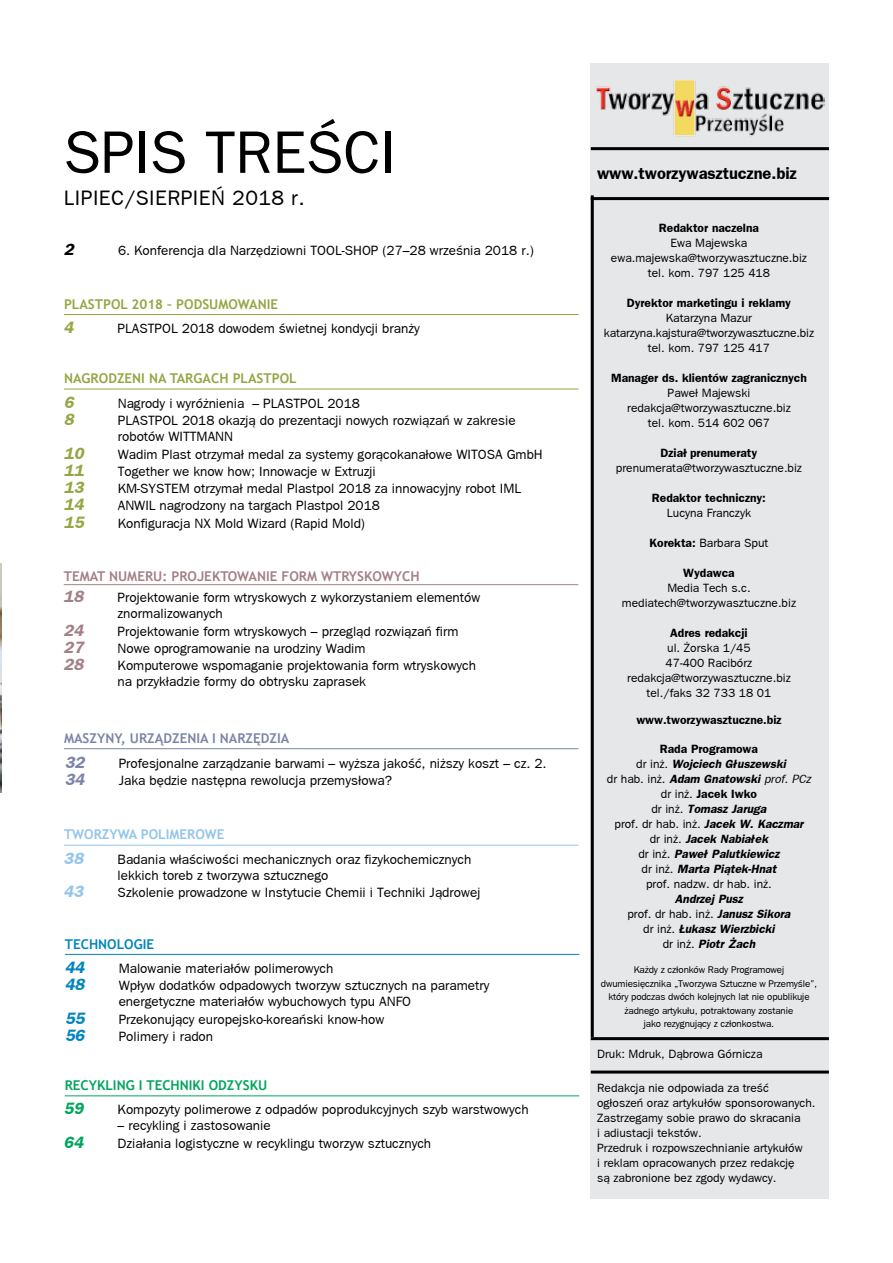
<style>
.page{position:relative;width:893px;height:1263px;background:#fff}
.page>*{position:absolute;margin:0;border:0;box-sizing:border-box;transform-origin:0 0}
.t1{font:60px "Frankfurt Gothic";color:#000}
.t2{font:21px "Frankfurt Gothic";letter-spacing:.02em;color:#000}
.t3{font:700 16.5px "Frankfurt Gothic";color:#000}
.t4{font:italic 700 16.5px "Frankfurt Gothic";color:#95a642}
.t5{font:italic 700 16.5px "Frankfurt Gothic";color:#a38086}
.t6{font:italic 700 16.5px "Frankfurt Gothic";color:#0085bf}
.t7{font:italic 700 16.5px "Frankfurt Gothic";color:#7c84a9}
.t8{font:italic 700 16.5px "Frankfurt Gothic";color:#92c5eb}
.t9{font:italic 700 16.5px "Frankfurt Gothic";color:#00a65d}
.t10{font:italic 700 16.5px "Frankfurt Gothic";color:#000}
.t11{font:13.5px/16.2px "Frankfurt Gothic";color:#000}
.t12{font:700 13.5px "Trebuchet MS";color:#95a642}
.t13{font:700 13.5px "Trebuchet MS";color:#a38086}
.t14{font:700 13.5px "Trebuchet MS";color:#7c84a9}
.t15{font:700 13.5px "Trebuchet MS";color:#00a65d}
.t16{font:700 13.5px "Trebuchet MS";color:#92c5eb}
.t17{font:700 13.5px "Trebuchet MS";color:#0085bf}
.t18{font:12px/15px "Frankfurt Gothic";color:#000;text-align:center}
.t19{font:italic 700 12px/15px "Frankfurt Gothic";color:#000;text-align:center}
.t20{font:700 12px/15px "Frankfurt Gothic";color:#000;text-align:center}
.t21{font:9.75px/13.5px "Frankfurt Gothic";letter-spacing:-.01em;color:#000;text-align:center}
.s1{font-weight:700}
.s2{font-weight:400}
.s3{font-style:normal}
.s4{font-weight:400;font-style:normal}
</style>
<div class="page">
<div style="left:591px;top:64px;width:238px;height:1135px;background:#e6e7e8"></div>
<img style="left:596px;top:80px;width:229px;height:56px">
<hr style="left:591px;top:147px;width:238px;height:3px;background:#000">
<hr style="left:591px;top:197px;width:238px;height:3px;background:#000">
<hr style="left:591px;top:1037px;width:238px;height:3px;background:#000">
<hr style="left:591px;top:1070px;width:238px;height:3px;background:#000">
<hr style="left:591px;top:195px;width:3px;height:842px;background:#000">
<hr style="left:65px;top:1095px;width:514px;height:1px;background:#00a65d">
<hr style="left:64px;top:314px;width:514px;height:1px;background:#95a642">
<hr style="left:64px;top:389px;width:514px;height:1px;background:#95a642">
<hr style="left:64px;top:748px;width:514px;height:1px;background:#7c84a9">
<hr style="left:64px;top:845px;width:514px;height:1px;background:#92c5eb">
<hr style="left:65px;top:954px;width:514px;height:1px;background:#0085bf">
<hr style="left:64px;top:584px;width:514px;height:1px;background:#a38086">
<img style="left:0;top:563px;width:1px;height:229px">
<p class="t1" style="left:64px;top:119px;width:334px">SPIS TREŚCI</p>
<p class="t2" style="left:64px;top:186px;width:242px">LIPIEC/SIERPIEŃ 2018 r.</p>
<p class="t10" style="left:64px;top:240px;width:11px">2</p>
<p class="t11" style="left:118px;top:242px;width:417px">6. Konferencja dla Narzędziowni TOOL-SHOP (27–28 września 2018 r.)</p>
<p class="t12" style="left:64px;top:295px;width:216px">PLASTPOL 2018 – PODSUMOWANIE</p>
<p class="t4" style="left:64px;top:318px;width:11px">4</p>
<p class="t11" style="left:118px;top:320px;width:304px">PLASTPOL 2018 dowodem świetnej kondycji branży</p>
<p class="t12" style="left:64px;top:370px;width:234px">NAGRODZENI NA TARGACH PLASTPOL</p>
<p class="t4" style="left:64px;top:393px;width:11px">6</p>
<p class="t11" style="left:118px;top:395px;width:244px">Nagrody i wyróżnienia – PLASTPOL 2018</p>
<p class="t4" style="left:64px;top:410px;width:11px">8</p>
<p class="t11" style="left:118px;top:412px;width:399px">PLASTPOL 2018 okazją do prezentacji nowych rozwiązań w zakresie robotów WITTMANN</p>
<p class="t4" style="left:64px;top:444px;width:21px">10</p>
<p class="t11" style="left:118px;top:446px;width:427px">Wadim Plast otrzymał medal za systemy gorącokanałowe WITOSA GmbH</p>
<p class="t4" style="left:64px;top:461px;width:21px">11</p>
<p class="t11" style="left:118px;top:463px;width:260px">Together we know how; Innowacje w Extruzji</p>
<p class="t4" style="left:64px;top:478px;width:21px">13</p>
<p class="t11" style="left:118px;top:480px;width:405px">KM-SYSTEM otrzymał medal Plastpol 2018 za innowacyjny robot IML</p>
<p class="t4" style="left:64px;top:495px;width:21px">14</p>
<p class="t11" style="left:118px;top:498px;width:264px">ANWIL nagrodzony na targach Plastpol 2018</p>
<p class="t4" style="left:64px;top:513px;width:21px">15</p>
<p class="t11" style="left:118px;top:515px;width:249px">Konfiguracja NX Mold Wizard (Rapid Mold)</p>
<p class="t13" style="left:64px;top:568px;width:357px">TEMAT NUMERU: PROJEKTOWANIE FORM WTRYSKOWYCH</p>
<p class="t5" style="left:64px;top:587px;width:21px">18</p>
<p class="t11" style="left:118px;top:589px;width:364px">Projektowanie form wtryskowych z wykorzystaniem elementów znormalizowanych</p>
<p class="t5" style="left:64px;top:621px;width:21px">24</p>
<p class="t11" style="left:118px;top:623px;width:342px">Projektowanie form wtryskowych – przegląd rozwiązań firm</p>
<p class="t5" style="left:64px;top:638px;width:21px">27</p>
<p class="t11" style="left:118px;top:640px;width:249px">Nowe oprogramowanie na urodziny Wadim</p>
<p class="t5" style="left:64px;top:655px;width:21px">28</p>
<p class="t11" style="left:118px;top:657px;width:360px">Komputerowe wspomaganie projektowania form wtryskowych na przykładzie formy do obtrysku zaprasek</p>
<p class="t14" style="left:64px;top:730px;width:227px">MASZYNY, URZĄDZENIA I NARZĘDZIA</p>
<p class="t7" style="left:65px;top:753px;width:21px">32</p>
<p class="t11" style="left:119px;top:755px;width:429px">Profesjonalne zarządzanie barwami – wyższa jakość, niższy koszt – cz. 2.</p>
<p class="t7" style="left:65px;top:770px;width:21px">34</p>
<p class="t11" style="left:119px;top:772px;width:275px">Jaka będzie następna rewolucja przemysłowa?</p>
<p class="t16" style="left:64px;top:826px;width:162px">TWORZYWA POLIMEROWE</p>
<p class="t8" style="left:64px;top:849px;width:21px">38</p>
<p class="t11" style="left:118px;top:851px;width:355px">Badania właściwości mechanicznych oraz fizykochemicznych lekkich toreb z tworzywa sztucznego</p>
<p class="t8" style="left:64px;top:882px;width:21px">43</p>
<p class="t11" style="left:118px;top:884px;width:364px">Szkolenie prowadzone w Instytucie Chemii i Techniki Jądrowej</p>
<p class="t17" style="left:65px;top:935px;width:91px">TECHNOLOGIE</p>
<p class="t6" style="left:65px;top:958px;width:21px">44</p>
<p class="t11" style="left:119px;top:960px;width:216px">Malowanie materiałów polimerowych</p>
<p class="t6" style="left:65px;top:975px;width:21px">48</p>
<p class="t11" style="left:119px;top:977px;width:372px">Wpływ dodatków odpadowych tworzyw sztucznych na parametry energetyczne materiałów wybuchowych typu ANFO</p>
<p class="t6" style="left:65px;top:1009px;width:21px">55</p>
<p class="t11" style="left:119px;top:1011px;width:267px">Przekonujący europejsko-koreański know-how</p>
<p class="t6" style="left:65px;top:1026px;width:21px">56</p>
<p class="t11" style="left:119px;top:1028px;width:96px">Polimery i radon</p>
<p class="t15" style="left:65px;top:1077px;width:204px">RECYKLING I TECHNIKI ODZYSKU</p>
<p class="t9" style="left:64px;top:1099px;width:21px">59</p>
<p class="t11" style="left:118px;top:1101px;width:412px">Kompozyty polimerowe z odpadów poprodukcyjnych szyb warstwowych</p>
<p class="t11" style="left:118px;top:1118px;width:155px">– recykling i zastosowanie</p>
<p class="t9" style="left:64px;top:1133px;width:21px">64</p>
<p class="t11" style="left:118px;top:1135px;width:315px">Działania logistyczne w recyklingu tworzyw sztucznych</p>
<p class="t3" style="left:597px;top:164px;width:201px">www.tworzywasztuczne.biz</p>
<p class="t18" style="left:611px;top:221px;width:197px"><span class="s1">Redaktor naczelna<br></span>Ewa Majewska ewa.majewska@tworzywasztuczne.biz tel. kom. 797 125 418</p>
<p class="t18" style="left:604px;top:296px;width:212px"><span class="s1">Dyrektor marketingu i reklamy<br></span>Katarzyna Mazur katarzyna.kajstura@tworzywasztuczne.biz tel. kom. 797 125 417</p>
<p class="t18" style="left:611px;top:371px;width:197px"><span class="s1">Manager ds. klientów zagranicznych<br></span>Paweł Majewski redakcja@tworzywasztuczne.biz<br>tel. kom. 514 602 067</p>
<p class="t18" style="left:616px;top:446px;width:188px"><span class="s1">Dział prenumeraty </span>prenumerata@tworzywasztuczne.biz</p>
<p class="t20" style="left:652px;top:491px;width:115px">Redaktor techniczny:<br><span class="s2">Lucyna Franczyk</span></p>
<p class="t18" style="left:650px;top:536px;width:120px"><span class="s1">Korekta:</span> Barbara Sput</p>
<p class="t18" style="left:622px;top:566px;width:176px"><span class="s1">Wydawca<br></span>Media Tech s.c. mediatech@tworzywasztuczne.biz</p>
<p class="t18" style="left:627px;top:626px;width:165px"><span class="s1">Adres redakcji<br></span>ul. Żorska 1/45<br>47-400 Racibórz redakcja@tworzywasztuczne.biz tel./faks 32 733 18 01</p>
<p class="t20" style="left:636px;top:713px;width:147px">www.tworzywasztuczne.biz</p>
<p class="t19" style="left:607px;top:741px;width:205px"><span class="s3">Rada Programowa<br></span><span class="s4">dr inż.</span> Wojciech Głuszewski<br><span class="s4">dr hab. inż.</span> Adam Gnatowski <span class="s2">prof. PCz </span><span class="s4">dr inż.</span> <span class="s3">Jacek Iwko<br></span><span class="s4">dr inż.</span> Tomasz Jaruga<br><span class="s4">prof. dr hab. inż.</span> Jacek W. Kaczmar<br><span class="s4">dr inż.</span> Jacek Nabiałek<br><span class="s4">dr inż.</span> Paweł Palutkiewicz<br><span class="s4">dr inż.</span> Marta Piątek-Hnat<br><span class="s4">prof. nadzw. dr hab. inż.<br></span>Andrzej Pusz<br><span class="s4">prof. dr hab. inż.</span> Janusz Sikora<br><span class="s4">dr inż.</span> Łukasz Wierzbicki<br><span class="s4">dr inż.</span> Piotr Żach</p>
<p class="t21" style="left:601px;top:963px;width:218px">Każdy z członków Rady Programowej dwumiesięcznika „Tworzywa Sztuczne w Przemyśle”, który podczas dwóch kolejnych lat nie opublikuje żadnego artykułu, potraktowany zostanie<br>jako rezygnujący z członkostwa.</p>
<p class="t18" style="left:597px;top:1047px;width:167px">Druk: Mdruk, Dąbrowa Górnicza</p>
<p class="t18" style="left:597px;top:1080px;width:220px;text-align:left">Redakcja nie odpowiada za treść ogłoszeń oraz artykułów sponsorowanych.<br>Zastrzegamy sobie prawo do skracania<br>i adiustacji tekstów.<br>Przedruk i rozpowszechnianie artykułów<br>i reklam opracowanych przez redakcję<br>są zabronione bez zgody wydawcy.</p>
</div>
